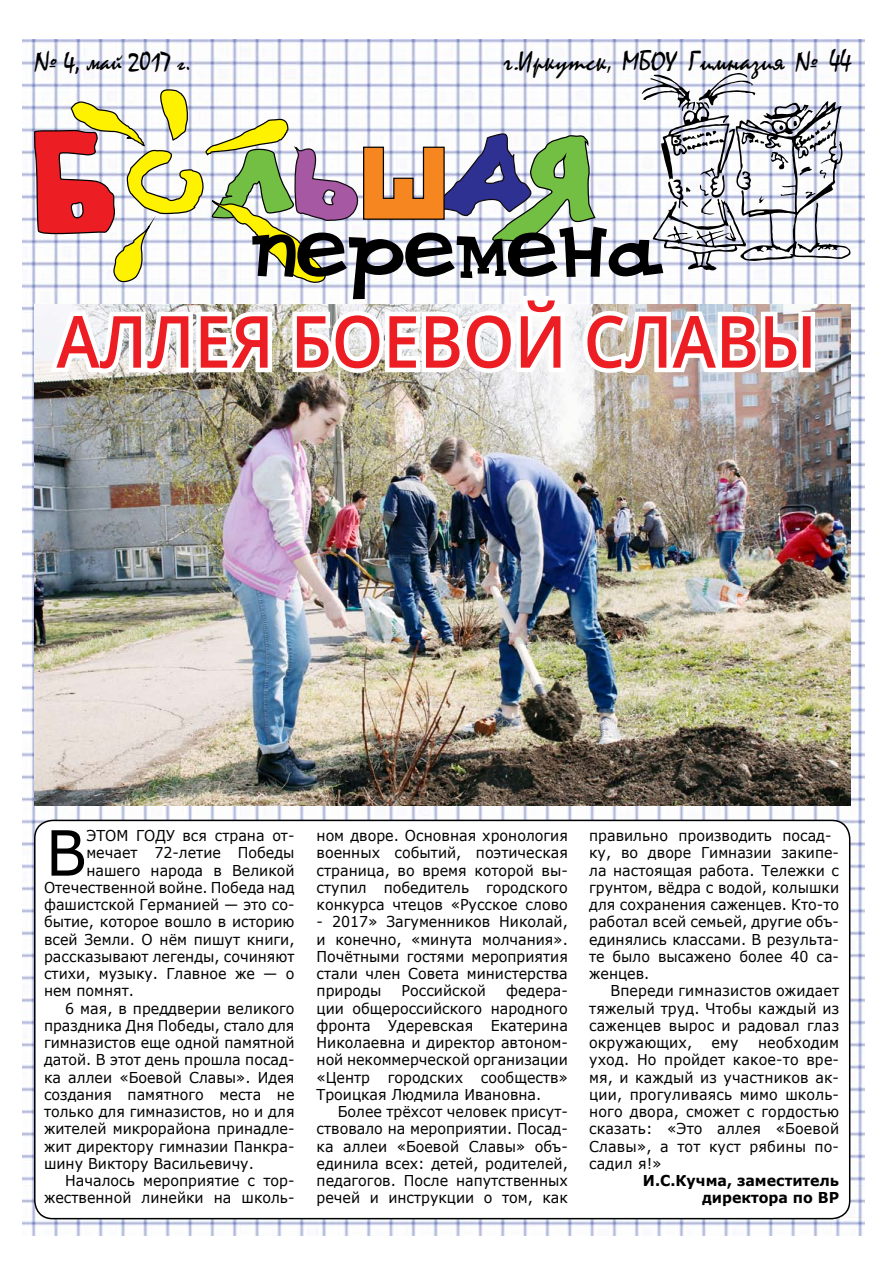
<style>
.page{position:relative;width:893px;height:1263px;background:#fff}
.page>*{position:absolute;margin:0;border:0;box-sizing:border-box;transform-origin:0 0}
.t1{font:600 72px "Open Sans";color:#ed1d24;scale:.91 1}
.t2{font:62.4px "Verdana";color:#000;scale:.95 1}
.t3{font:27px "Mistral C";color:#000}
.t4{font:27px "Mistral";color:#000}
.t5{font:15px/17.2px "Verdana";color:#000;text-align:justify;scale:.95 1}
.t6{font:700 15px/17.2px "Verdana";color:#000;text-align:right;scale:.95 1}
.s1{font-family:"Mistral C"}
</style>
<div class="page">
<img style="left:23px;top:39px;width:841px;height:1196px">
<div style="left:35px;top:820px;width:815px;height:399px;background:#fff;border-radius:18px"></div>
<div style="left:34px;top:820px;width:816px;height:399px;border:2px solid #000;border-radius:18px"></div>
<img style="left:34px;top:379px;width:816px;height:427px">
<svg style="left:34px;top:73px;width:816px;height:306px"></svg>
<h3 class="t4" style="left:34px;top:46px;width:159px"><span class="s1">№</span> 4, май 2017 г.</h3>
<h3 class="t3" style="left:504px;top:46px;width:348px">г.Иркутск, МБОУ Гимназия № 44</h3>
<h1 class="t1" style="left:56px;top:292px;width:837px">Аллея Боевой Славы</h1>
<h2 class="t2" style="left:46px;top:810px;width:44px">В</h2>
<p class="t5" style="left:86px;top:827px;width:221px">этом году вся страна от-</p>
<p class="t5" style="left:86px;top:844px;width:221px">мечает 72-летие Победы</p>
<p class="t5" style="left:86px;top:861px;width:221px">нашего народа в Великой</p>
<p class="t5" style="left:44px;top:879px;width:265px">Отечественной войне. Победа над</p>
<p class="t5" style="left:44px;top:896px;width:265px">фашистской Германией — это со-</p>
<p class="t5" style="left:44px;top:913px;width:265px">бытие, которое вошло в историю</p>
<p class="t5" style="left:44px;top:930px;width:265px">всей Земли. О нём пишут книги,</p>
<p class="t5" style="left:44px;top:948px;width:265px">рассказывают легенды, сочиняют</p>
<p class="t5" style="left:44px;top:965px;width:265px">стихи, музыку. Главное же — о</p>
<p class="t5" style="left:44px;top:982px;width:96px">нем помнят.</p>
<p class="t5" style="left:65px;top:999px;width:243px">6 мая, в преддверии великого</p>
<p class="t5" style="left:44px;top:1017px;width:265px">праздника Дня Победы, стало для</p>
<p class="t5" style="left:44px;top:1034px;width:265px">гимназистов еще одной памятной</p>
<p class="t5" style="left:44px;top:1051px;width:265px">датой. В этот день прошла посад-</p>
<p class="t5" style="left:44px;top:1068px;width:265px">ка аллеи «Боевой Славы». Идея</p>
<p class="t5" style="left:44px;top:1086px;width:265px">создания памятного места не</p>
<p class="t5" style="left:44px;top:1103px;width:265px">только для гимназистов, но и для</p>
<p class="t5" style="left:44px;top:1120px;width:265px">жителей микрорайона принадле-</p>
<p class="t5" style="left:44px;top:1137px;width:265px">жит директору гимназии Панкра-</p>
<p class="t5" style="left:44px;top:1155px;width:222px">шину Виктору Васильевичу.</p>
<p class="t5" style="left:65px;top:1172px;width:243px">Началось мероприятие с тор-</p>
<p class="t5" style="left:44px;top:1189px;width:265px">жественной линейки на школь-</p>
<p class="t5" style="left:317px;top:827px;width:266px">ном дворе. Основная хронология военных событий, поэтическая страница, во время которой вы&shy;ступил победитель городского конкурса чтецов «Русское слово</p>
<p class="t5" style="left:317px;top:913px;width:266px">- 2017» Загуменников Николай, и конечно, «минута молчания».<br>Почётными гостями мероприятия стали член Совета министерства природы</p>
<p class="t5" style="left:317px;top:982px;width:266px;text-indent:190px">федера&shy;ции общероссийского народного фронта Удеревская Екатерина Николаевна и директор автоном&shy;ной некоммерческой организации «Центр городских сообществ» Троицкая Людмила Ивановна.</p>
<p class="t5" style="left:317px;top:1103px;width:266px;text-indent:21px">Более трёхсот человек присут&shy;ствовало на мероприятии. Посад&shy;ка аллеи «Боевой Славы» объ&shy;единила всех: детей, родителей, педагогов. После напутственных речей и инструкции о том, как</p>
<p class="t5" style="left:401px;top:982px;width:90px">Российской</p>
<p class="t5" style="left:589px;top:827px;width:265px;text-align:left">правильно производить посад&shy;ку, во дворе Гимназии закипе&shy;ла настоящая работа. Тележки с грунтом, вёдра с водой, колышки для сохранения саженцев. Кто-то работал всей семьей, другие объ&shy;единялись классами. В результа&shy;те было высажено более 40 са&shy;женцев.</p>
<p class="t5" style="left:589px;top:982px;width:265px;text-indent:21px">Впереди гимназистов ожидает тяжелый труд. Чтобы каждый из саженцев вырос и радовал глаз окружающих,</p>
<p class="t5" style="left:589px;top:1034px;width:265px;text-indent:169px">необходим уход. Но пройдет какое-то вре&shy;мя, и каждый из участников ак&shy;ции, прогуливаясь мимо школь&shy;ного двора, сможет с гордостью сказать: «Это аллея «Боевой Славы», а тот куст рябины по&shy;садил я!»</p>
<p class="t6" style="left:643px;top:1172px;width:208px">И.С.Кучма, заместитель директора по ВР</p>
<p class="t5" style="left:712px;top:1034px;width:30px">ему</p>
</div>
